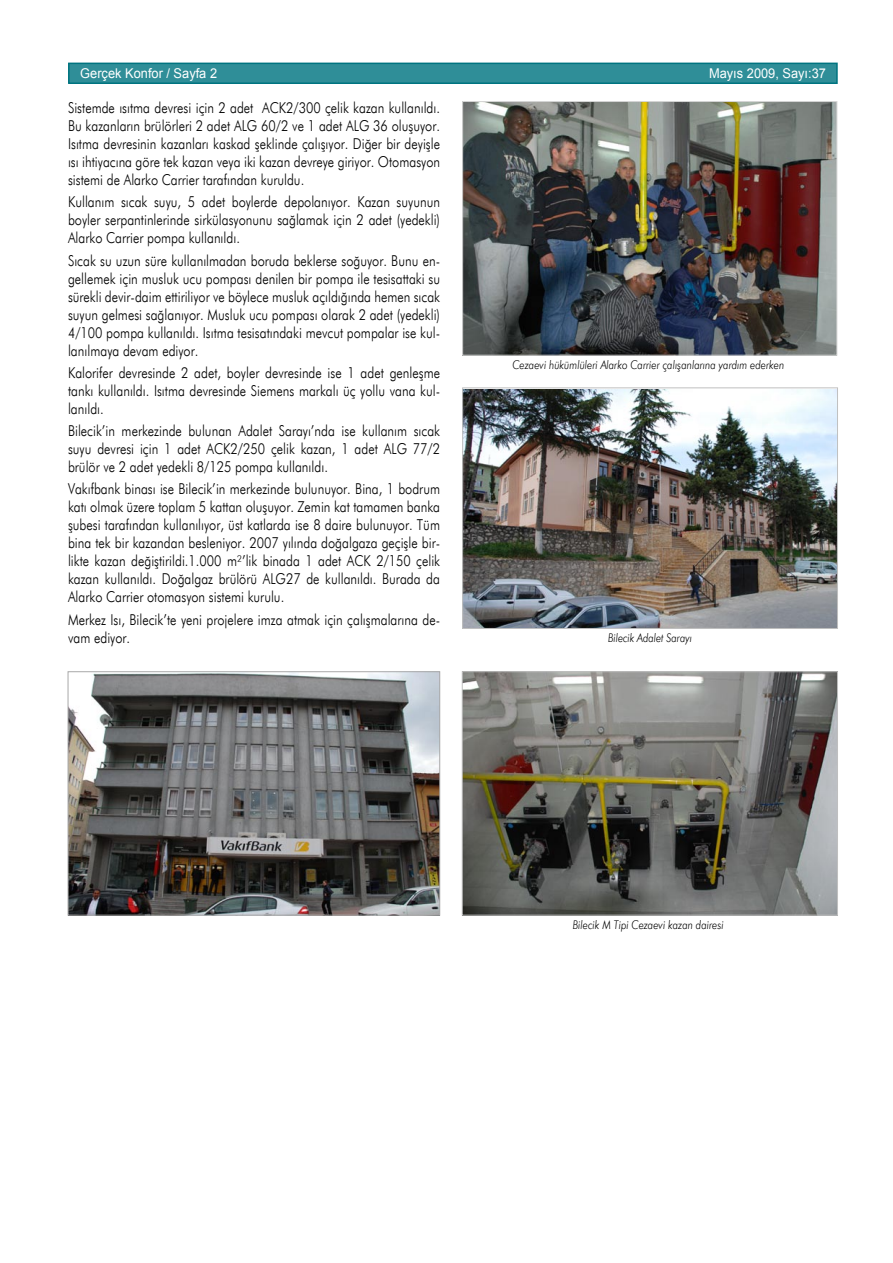
<style>
.page{position:relative;width:893px;height:1263px;background:#fff}
.page>*{position:absolute;margin:0;border:0;box-sizing:border-box;transform-origin:0 0}
.DüzMetin{font:300 15px/18px "Futura BT";color:#000;text-align:justify;scale:.85 1}
.t1{font:13.5px "Arial";color:#fff;scale:.95 1}
.Resimaltı{font:italic 300 12px "Futura BT";color:#000;scale:.85 1}
.Resimaltı-2{font:italic 300 12px "Futura BT";color:#000;scale:.84 1}
</style>
<div class="page">
<div style="left:69px;top:63px;width:768px;height:20px;background:#2f8e98"></div>
<div style="left:68px;top:63px;width:770px;height:21px;border:2px solid #007480"></div>
<img style="left:70px;top:673px;width:368px;height:240px">
<div style="left:68px;top:671px;width:372px;height:244px;border:1px solid #a9a9a9"></div>
<img style="left:464px;top:103px;width:371px;height:250px">
<div style="left:462px;top:101px;width:375px;height:254px;border:1px solid #d6d6d6"></div>
<img style="left:464px;top:390px;width:372px;height:237px">
<div style="left:462px;top:388px;width:376px;height:241px;border:1px solid #c0c0c0"></div>
<img style="left:464px;top:673px;width:372px;height:240px">
<div style="left:462px;top:671px;width:376px;height:244px;border:1px solid #c0c0c0"></div>
<p class="t1" style="left:80px;top:65px;width:146px">Gerçek Konfor / Sayfa 2</p>
<p class="t1" style="left:709px;top:64px;width:125px">Mayıs 2009, Sayı:37</p>
<p class="DüzMetin" style="left:68px;top:99px;width:439px">Sistemde ısıtma devresi için 2 adet ACK2/300 çelik kazan kullanıldı.<br>Bu kazanların brülörleri 2 adet ALG 60/2 ve 1 adet ALG 36 oluşuyor.<br>Isıtma devresinin kazanları kaskad şeklinde çalışıyor. Diğer bir deyişle ısı ihtiyacına göre tek kazan veya iki kazan devreye giriyor. Otomasyon sistemi de Alarko Carrier tarafından kuruldu.</p>
<p class="DüzMetin" style="left:68px;top:193px;width:439px">Kullanım sıcak suyu, 5 adet boylerde depolanıyor. Kazan suyunun boyler serpantinlerinde sirkülasyonunu sağlamak için 2 adet (yedekli)<br>Alarko Carrier pompa kullanıldı.</p>
<p class="DüzMetin" style="left:68px;top:251px;width:439px">Sıcak su uzun süre kullanılmadan boruda beklerse soğuyor. Bunu en&shy;gellemek için musluk ucu pompası denilen bir pompa ile tesisattaki su sürekli devir-daim ettiriliyor ve böylece musluk açıldığında hemen sıcak suyun gelmesi sağlanıyor. Musluk ucu pompası olarak 2 adet (yedekli)<br>4/100 pompa kullanıldı. Isıtma tesisatındaki mevcut pompalar ise kul&shy;lanılmaya devam ediyor.</p>
<p class="DüzMetin" style="left:68px;top:363px;width:439px">Kalorifer devresinde 2 adet, boyler devresinde ise 1 adet genleşme tankı kullanıldı. Isıtma devresinde Siemens markalı üç yollu vana kul&shy;lanıldı.</p>
<p class="DüzMetin" style="left:68px;top:422px;width:439px">Bilecik’in merkezinde bulunan Adalet Sarayı’nda ise kullanım sıcak suyu devresi için 1 adet ACK2/250 çelik kazan, 1 adet ALG 77/2 brülör ve 2 adet yedekli 8/125 pompa kullanıldı.</p>
<p class="DüzMetin" style="left:68px;top:480px;width:439px">Vakıfbank binası ise Bilecik’in merkezinde bulunuyor. Bina, 1 bodrum katı olmak üzere toplam 5 kattan oluşuyor. Zemin kat tamamen banka şubesi tarafından kullanılıyor, üst katlarda ise 8 daire bulunuyor. Tüm bina tek bir kazandan besleniyor. 2007 yılında doğalgaza geçişle bir&shy;likte kazan değiştirildi.1.000 m²’lik binada 1 adet ACK 2/150 çelik kazan kullanıldı. Doğalgaz brülörü ALG27 de kullanıldı. Burada da Alarko Carrier otomasyon sistemi kurulu.</p>
<p class="DüzMetin" style="left:68px;top:610px;width:439px">Merkez Isı, Bilecik’te yeni projelere imza atmak için çalışmalarına de&shy;vam ediyor.</p>
<p class="Resimaltı" style="left:513px;top:357px;width:321px">Cezaevi hükümlüleri Alarko Carrier çalışanlarına yardım ederken</p>
<p class="Resimaltı-2" style="left:608px;top:631px;width:102px">Bilecik Adalet Sarayı</p>
<p class="Resimaltı" style="left:573px;top:917px;width:179px">Bilecik M Tipi Cezaevi kazan dairesi</p>
</div>
